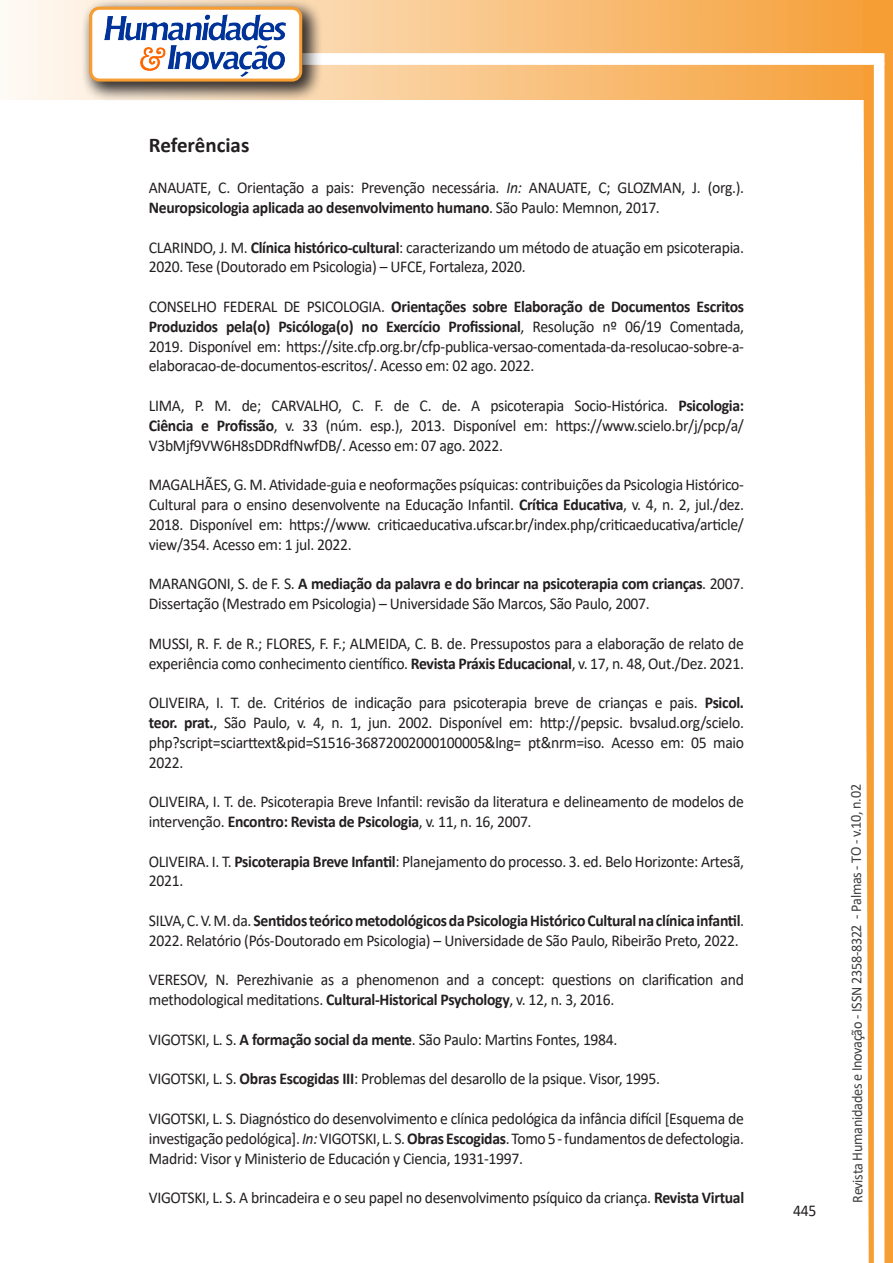
<style>
.page{position:relative;width:893px;height:1263px;background:#fff}
.page>*{position:absolute;margin:0;border:0;box-sizing:border-box;transform-origin:0 0}
.Titulo_2{font:700 21px "Calibri";color:#231f20}
.texto{font:16.5px/19.8px "Calibri";letter-spacing:-.02em;color:#231f20;scale:.95 1}
.t1{font:15px "Calibri";letter-spacing:-.025em;color:#3e3e3f;scale:.95 1}
.s1{font-style:italic}
.s2{font-weight:700}
</style>
<div class="page">
<svg style="left:5px;top:0;width:858px;height:100px;background:#f9c484"></svg>
<div style="left:302px;top:53px;width:582px;height:12px;background:#fff;border:2px solid #fff"></div>
<svg style="left:863px;top:0;width:30px;height:1263px"></svg>
<div style="left:81px;top:0;width:241px;height:102px;background:#231f20;opacity:.75"></div>
<div style="left:91px;top:8px;width:210px;height:72px;background:#fff;border-radius:9px"></div>
<img style="left:104px;top:14px;width:181px;height:62px">
<div style="left:89px;top:7px;width:213px;height:75px;border:3px solid #f69e34;border-radius:9px"></div>
<p class="Titulo_2" style="left:149px;top:130px;width:102px">Referências</p>
<p class="texto" style="left:149px;top:177px;width:628px">ANAUATE, C. Orientação a pais: Prevenção necessária. <span class="s1">In:</span> ANAUATE, C; GLOZMAN, J. (org.).<br><span class="s2">Neuropsicologia aplicada ao desenvolvimento humano</span>. São Paulo: Memnon, 2017.</p>
<p class="texto" style="left:149px;top:237px;width:628px">CLARINDO, J. M. <span class="s2">Clínica histórico-cultural</span>: caracterizando um método de atuação em psicoterapia.<br>2020. Tese (Doutorado em Psicologia) – UFCE, Fortaleza, 2020.</p>
<p class="texto" style="left:149px;top:296px;width:628px;text-align:justify">CONSELHO FEDERAL DE PSICOLOGIA. <span class="s2">Orientações sobre Elaboração de Documentos Escritos Produzidos pela(o) Psicóloga(o) no Exercício Profissional</span>, Resolução nº 06/19 Comentada, 2019. Disponível em: https://site.cfp.org.br/cfp-publica-versao-comentada-da-resolucao-sobre-a&shy;elaboracao-de-documentos-escritos/. Acesso em: 02 ago. 2022.</p>
<p class="texto" style="left:149px;top:395px;width:628px;text-align:justify">LIMA, P. M. de; CARVALHO, C. F. de C. de. A psicoterapia Socio-Histórica. <span class="s2">Psicologia:<br>Ciência e Profissão</span>, v. 33 (núm. esp.), 2013. Disponível em: https://www.scielo.br/j/pcp/a/ V3bMjf9VW6H8sDDRdfNwfDB/. Acesso em: 07 ago. 2022.</p>
<p class="texto" style="left:149px;top:474px;width:628px;text-align:justify">MAGALHÃES, G. M. Atividade-guia e neoformações psíquicas: contribuições da Psicologia Histórico-Cultural para o ensino desenvolvente na Educação Infantil. <span class="s2">Crítica Educativa</span>, v. 4, n. 2, jul./dez.<br>2018. Disponível em: https://www. criticaeducativa.ufscar.br/index.php/criticaeducativa/article/ view/354. Acesso em: 1 jul. 2022.</p>
<p class="texto" style="left:149px;top:573px;width:628px">MARANGONI, S. de F. S. <span class="s2">A mediação da palavra e do brincar na psicoterapia com crianças</span>. 2007.<br>Dissertação (Mestrado em Psicologia) – Universidade São Marcos, São Paulo, 2007.</p>
<p class="texto" style="left:149px;top:633px;width:628px">MUSSI, R. F. de R.; FLORES, F. F.; ALMEIDA, C. B. de. Pressupostos para a elaboração de relato de experiência como conhecimento científico. <span class="s2">Revista Práxis Educacional</span>, v. 17, n. 48, Out./Dez. 2021.</p>
<p class="texto" style="left:149px;top:692px;width:628px;text-align:justify">OLIVEIRA, I. T. de. Critérios de indicação para psicoterapia breve de crianças e pais. <span class="s2">Psicol. teor. prat.</span>, São Paulo, v. 4, n. 1, jun. 2002. Disponível em: http://pepsic. bvsalud.org/scielo. php?script=sciarttext&amp;pid=S1516-36872002000100005&amp;lng= pt&amp;nrm=iso. Acesso em: 05 maio 2022.</p>
<p class="texto" style="left:149px;top:791px;width:628px">OLIVEIRA, I. T. de. Psicoterapia Breve Infantil: revisão da literatura e delineamento de modelos de intervenção. <span class="s2">Encontro: Revista de Psicologia</span>, v. 11, n. 16, 2007.</p>
<p class="texto" style="left:149px;top:851px;width:628px">OLIVEIRA. I. T. <span class="s2">Psicoterapia Breve Infantil</span>: Planejamento do processo. 3. ed. Belo Horizonte: Artesã,<br>2021.</p>
<p class="texto" style="left:149px;top:910px;width:628px">SILVA, C. V. M. da. <span class="s2">Sentidos teórico metodológicos da Psicologia Histórico Cultural na clínica infantil</span>.<br>2022. Relatório (Pós-Doutorado em Psicologia) – Universidade de São Paulo, Ribeirão Preto, 2022.</p>
<p class="texto" style="left:149px;top:969px;width:628px">VERESOV, N. Perezhivanie as a phenomenon and a concept: questions on clarification and methodological meditations. <span class="s2">Cultural-Historical Psychology</span>, v. 12, n. 3, 2016.</p>
<p class="texto" style="left:149px;top:1029px;width:495px">VIGOTSKI, L. S. <span class="s2">A formação social da mente</span>. São Paulo: Martins Fontes, 1984.</p>
<p class="texto" style="left:149px;top:1068px;width:540px">VIGOTSKI, L. S. <span class="s2">Obras Escogidas III</span>: Problemas del desarollo de la psique. Visor, 1995.</p>
<p class="texto" style="left:149px;top:1108px;width:628px;text-align:justify">VIGOTSKI, L. S. Diagnóstico do desenvolvimento e clínica pedológica da infância difícil [Esquema de investigação pedológica]. <span class="s1">In:</span> VIGOTSKI, L. S. <span class="s2">Obras Escogidas</span>. Tomo 5 - fundamentos de defectologia.<br>Madrid: Visor y Ministerio de Educación y Ciencia, 1931-1997.</p>
<p class="texto" style="left:149px;top:1187px;width:628px">VIGOTSKI, L. S. A brincadeira e o seu papel no desenvolvimento psíquico da criança. <span class="s2">Revista Virtual</span></p>
<p class="texto" style="left:793px;top:1200px;width:26px">445</p>
<p class="t1" style="left:846px;top:1203px;width:442px;rotate:-90deg">Revista Humanidades e Inovação - ISSN 2358-8322 - Palmas - TO - v.10, n.02</p>
</div>
